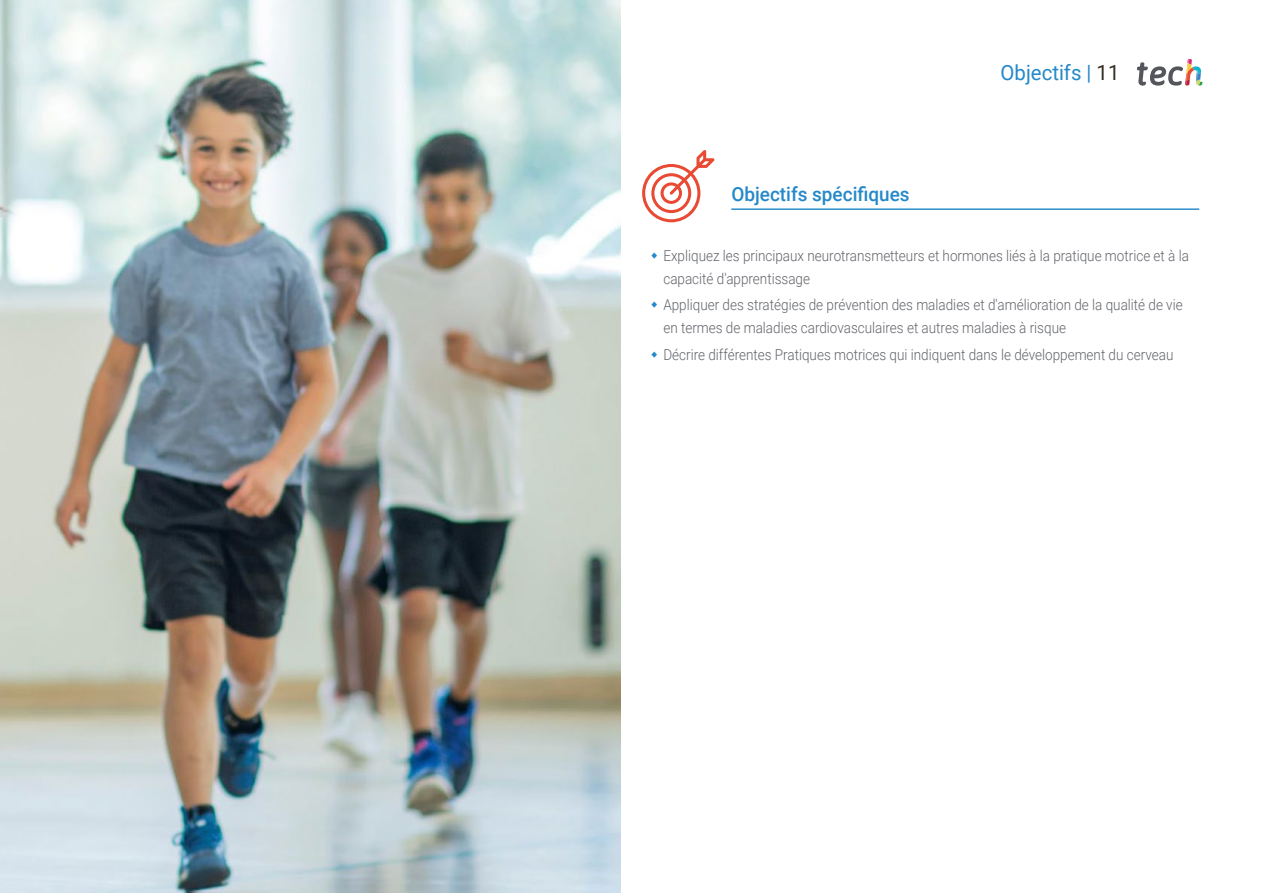
<style>
.page{position:relative;width:1263px;height:893px;background:#fff}
.page>*{position:absolute;margin:0;border:0;box-sizing:border-box;transform-origin:0 0}
.t1{font:21px "Roboto";color:#2488c9}
.t2{font:500 19.5px "Roboto";color:#2488c9}
.t3{font:300 15px/22.5px "Roboto";color:#61646a;scale:.9 1}
.s1{color:#312e20}
</style>
<div class="page">
<img style="left:0;top:0;width:621px;height:893px">
<svg style="left:1137px;top:59px;width:65px;height:27px"></svg>
<svg style="left:642px;top:150px;width:72px;height:72px"></svg>
<hr style="left:731px;top:209px;width:468px;height:1px;background:#2488c9">
<h2 class="t2" style="left:731px;top:180px;width:180px">Objectifs spécifiques</h2>
<h1 class="t1" style="left:1000px;top:57px;width:120px">Objectifs | <span class="s1">11</span></h1>
<p class="t3" style="left:663px;top:244px;width:585px">Expliquez les principaux neurotransmetteurs et hormones liés à la pratique motrice et à la capacité d'apprentissage</p>
<p class="t3" style="left:663px;top:293px;width:579px">Appliquer des stratégies de prévention des maladies et d'amélioration de la qualité de vie en termes de maladies cardiovasculaires et autres maladies à risque</p>
<p class="t3" style="left:663px;top:342px;width:568px">Décrire différentes Pratiques motrices qui indiquent dans le développement du cerveau</p>
</div>
